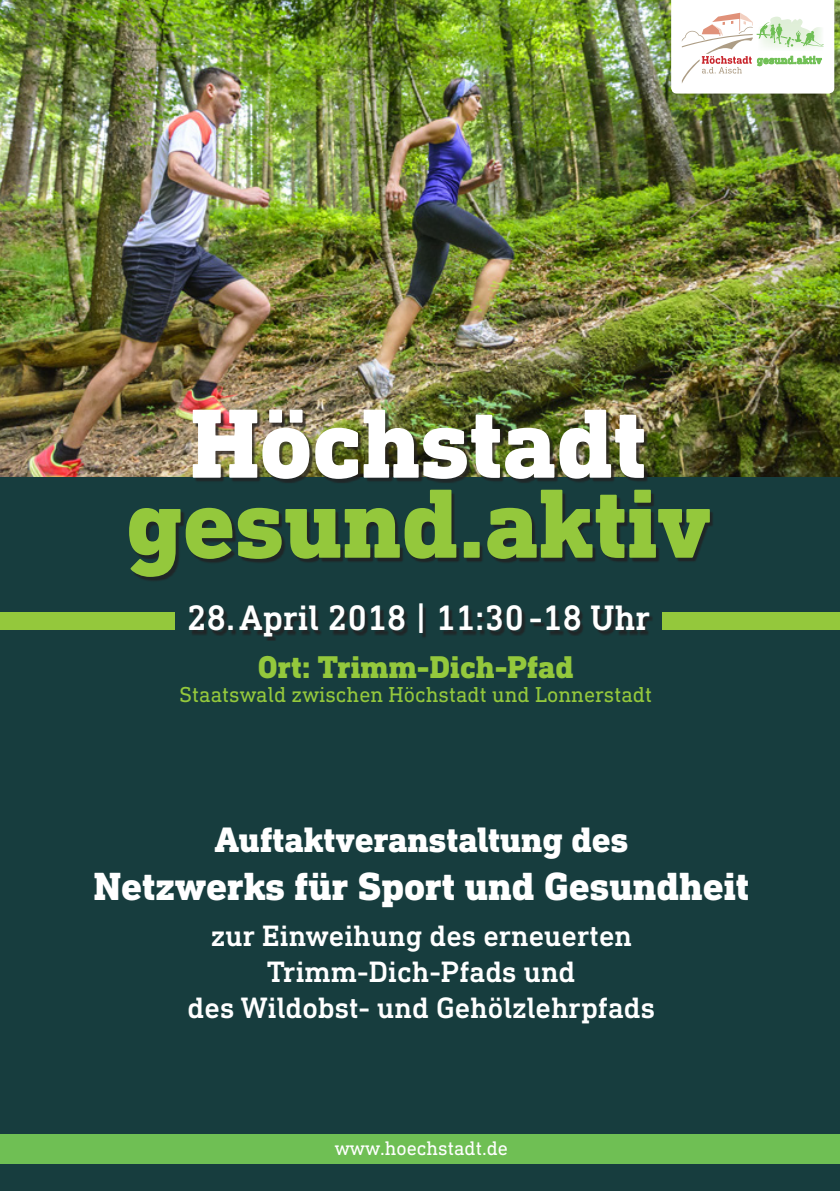
<style>
.page{position:relative;width:840px;height:1191px;background:#fff}
.page>*{position:absolute;margin:0;border:0;box-sizing:border-box;transform-origin:0 0}
.t1{font:800 100px "DIN Next Slab Pro";color:#94c83c}
.t2{font:800 100px "DIN Next Slab Pro";color:#fff}
.t3{font:800 40px "DIN Next Slab Pro";color:#fff}
.t4{font:500 36px "DIN Next Slab Pro";color:#fff}
.t5{font:800 36px "DIN Next Slab Pro";color:#fff}
.t6{font:800 32px "DIN Next Slab Pro";color:#94c83c}
.t7{font:500 30px "DIN Next Slab Pro";color:#fff}
.t8{font:22px "DIN Next Slab Pro";color:#94c83c}
.t9{font:20px "DIN Next Slab Pro";color:#fff}
.t10{font:500 11px "DIN Next Slab Pro";letter-spacing:.015em;color:#6fbf54}
</style>
<div class="page">
<div style="left:0;top:0;width:839px;height:1191px;background:#173d3e"></div>
<img style="left:0;top:0;width:839px;height:476px">
<div style="left:0;top:1134px;width:839px;height:30px;background:#6fbf54"></div>
<div style="left:131px;top:412px;width:582px;height:228px;background:#231f20;opacity:.75"></div>
<div style="left:0;top:613px;width:174px;height:17px;background:#94c83c"></div>
<div style="left:662px;top:613px;width:177px;height:17px;background:#94c83c"></div>
<svg style="left:670px;top:0;width:163px;height:94px;background:#f1f2ea"></svg>
<p class="t10" style="left:756px;top:54px;width:66px">gesund.aktiv</p>
<p class="t2" style="left:190px;top:384px;width:457px">Höchstadt</p>
<p class="t1" style="left:126px;top:464px;width:586px">gesund.aktiv</p>
<p class="t4" style="left:187px;top:597px;width:465px">28.April 2018 | 11:30-18 Uhr</p>
<p class="t6" style="left:258px;top:648px;width:317px">Ort: Trimm-Dich-Pfad</p>
<p class="t8" style="left:179px;top:681px;width:474px">Staatswald zwischen Höchstadt und Lonnerstadt</p>
<p class="t5" style="left:214px;top:818px;width:415px">Auftaktveranstaltung des</p>
<p class="t3" style="left:94px;top:863px;width:656px">Netzwerks für Sport und Gesundheit</p>
<p class="t7" style="left:210px;top:918px;width:422px">zur Einweihung des erneuerten</p>
<p class="t7" style="left:267px;top:954px;width:309px">Trimm-Dich-Pfads und</p>
<p class="t7" style="left:187px;top:990px;width:469px">des Wildobst- und Gehölzlehrpfads</p>
<p class="t9" style="left:334px;top:1136px;width:175px">www.hoechstadt.de</p>
</div>
